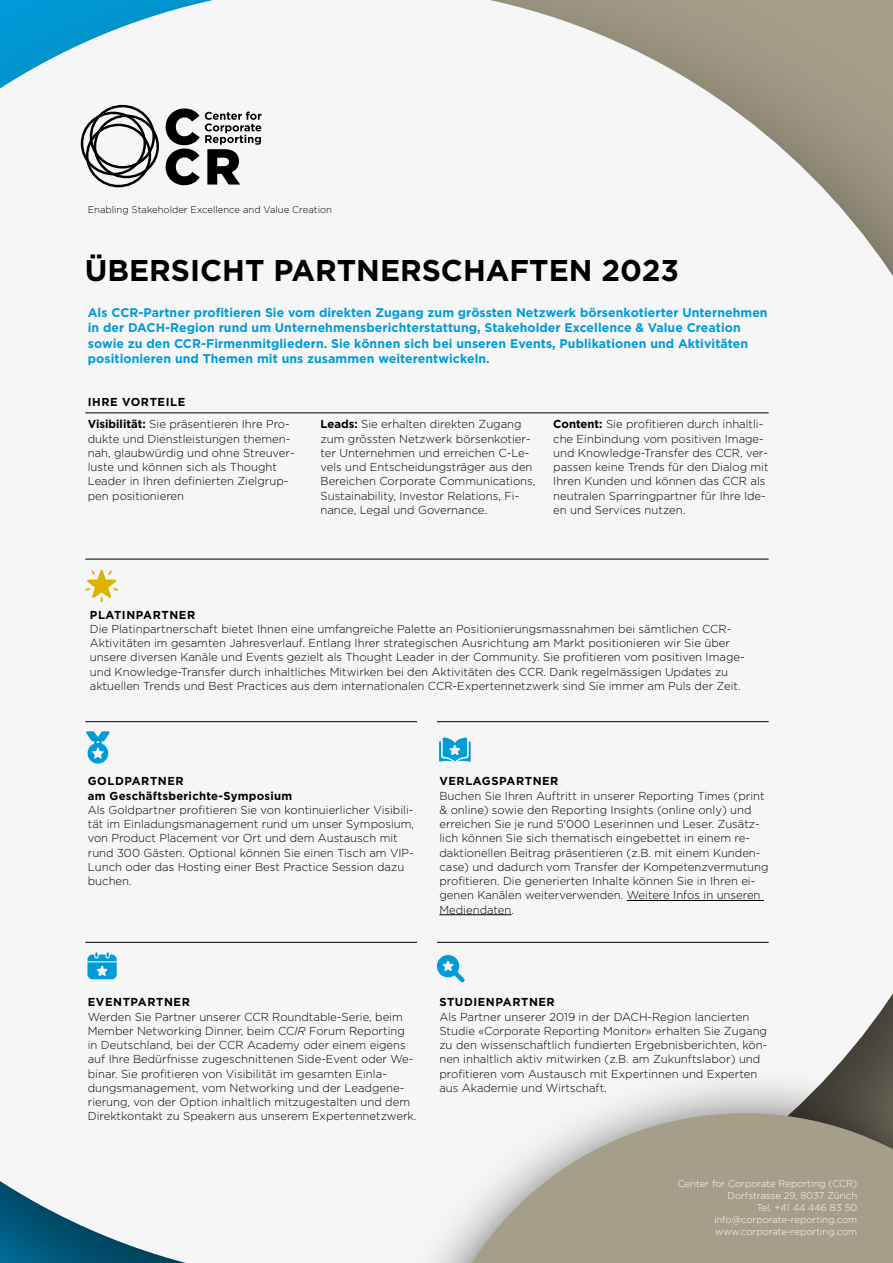
<style>
.page{position:relative;width:893px;height:1263px;background:#f6f6f6}
.page>*{position:absolute;margin:0;border:0;box-sizing:border-box;transform-origin:0 0}
.t1{font:700 30px "Gotham";color:#000}
.t2{font:700 12.6px/15.1px "Gotham";letter-spacing:.005em;color:#009bd9}
.t3{font:300 11.55px/14.2px "Gotham";color:#000}
.t4{font:700 11.55px/22.8px "Gotham";letter-spacing:.05em;color:#000}
.t5{font:700 11.55px/14.2px "Gotham";letter-spacing:.025em;color:#000}
.t6{font:300 9.75px/12px "Gotham";color:#fff;text-align:right}
.t7{font:300 9.75px "Gotham";color:#000}
.s1{font-weight:300}
.s2{font-weight:700}
.s3{font-style:italic}
</style>
<div class="page">
<hr style="left:627px;top:900px;width:137px;height:1px;background:#000">
<hr style="left:439px;top:914px;width:72px;height:1px;background:#000">
<svg style="left:166px;top:108px;width:95px;height:77px"></svg>
<svg style="left:81px;top:105px;width:78px;height:82px"></svg>
<svg style="left:85px;top:569px;width:33px;height:33px"></svg>
<svg style="left:437px;top:955px;width:28px;height:27px"></svg>
<svg style="left:86px;top:731px;width:24px;height:34px"></svg>
<svg style="left:87px;top:952px;width:30px;height:27px"></svg>
<svg style="left:439px;top:737px;width:32px;height:25px"></svg>
<hr style="left:85px;top:413px;width:684px;height:1px;background:#000">
<hr style="left:85px;top:559px;width:684px;height:1px;background:#000">
<hr style="left:85px;top:721px;width:332px;height:1px;background:#000">
<hr style="left:437px;top:721px;width:332px;height:1px;background:#000">
<hr style="left:85px;top:942px;width:332px;height:1px;background:#000">
<hr style="left:437px;top:942px;width:332px;height:1px;background:#000">
<svg style="left:364px;top:1068px;width:529px;height:195px;fill:#f6f6f6"></svg>
<svg style="left:421px;top:1113px;width:472px;height:150px;fill:#a59e89"></svg>
<p class="t7" style="left:88px;top:204px;width:246px">Enabling Stakeholder Excellence and Value Creation</p>
<h1 class="t1" style="left:85px;top:251px;width:596px">ÜBERSICHT PARTNERSCHAFTEN 2023</h1>
<p class="t2" style="left:88px;top:305px;width:681px">Als CCR-Partner profitieren Sie vom direkten Zugang zum grössten Netzwerk börsenkotierter Unternehmen in der DACH-Region rund um Unternehmensberichterstattung, Stakeholder Excellence &amp; Value Creation sowie zu den CCR-Firmenmitgliedern. Sie können sich bei unseren Events, Publikationen und Aktivitäten positionieren und Themen mit uns zusammen weiterentwickeln.</p>
<p class="t4" style="left:88px;top:390px;width:204px">IHRE VORTEILE<br>Visibilität: <span class="s1">Sie präsentieren Ihre Pro-</span></p>
<p class="t3" style="left:88px;top:431px;width:208px">dukte und Dienstleistungen themen&shy;nah, glaubwürdig und ohne Streuver&shy;luste und können sich als Thought<br>Leader in Ihren definierten Zielgrup&shy;pen positionieren</p>
<p class="t3" style="left:321px;top:417px;width:216px"><span class="s2">Leads:</span> Sie erhalten direkten Zugang zum grössten Netzwerk börsenkotier&shy;ter Unternehmen und erreichen C-Le&shy;vels und Entscheidungsträger aus den Bereichen Corporate Communications, Sustainability, Investor Relations, Fi&shy;nance, Legal und Governance.</p>
<p class="t3" style="left:553px;top:417px;width:217px"><span class="s2">Content:</span> Sie profitieren durch inhaltli&shy;che Einbindung vom positiven Image&shy;und Knowledge-Transfer des CCR, ver&shy;passen keine Trends für den Dialog mit Ihren Kunden und können das CCR als neutralen Sparringpartner für Ihre Ide&shy;en und Services nutzen.</p>
<p class="t4" style="left:90px;top:603px;width:107px">PLATINPARTNER</p>
<p class="t3" style="left:90px;top:621px;width:656px">Die Platinpartnerschaft bietet Ihnen eine umfangreiche Palette an Positionierungsmassnahmen bei sämtlichen CCR-Aktivitäten im gesamten Jahresverlauf. Entlang Ihrer strategischen Ausrichtung am Markt positionieren wir Sie über unsere diversen Kanäle und Events gezielt als Thought Leader in der Community. Sie profitieren vom positiven Image&shy;und Knowledge-Transfer durch inhaltliches Mitwirken bei den Aktivitäten des CCR. Dank regelmässigen Updates zu aktuellen Trends und Best Practices aus dem internationalen CCR-Expertennetzwerk sind Sie immer am Puls der Zeit.</p>
<p class="t5" style="left:88px;top:774px;width:206px">GOLDPARTNER<br>am Geschäftsberichte-Symposium</p>
<p class="t3" style="left:88px;top:802px;width:328px">Als Goldpartner profitieren Sie von kontinuierlicher Visibili&shy;tät im Einladungsmanagement rund um unser Symposium, von Product Placement vor Ort und dem Austausch mit rund 300 Gästen. Optional können Sie einen Tisch am VIP-Lunch oder das Hosting einer Best Practice Session dazu buchen.</p>
<p class="t4" style="left:439px;top:770px;width:121px">VERLAGSPARTNER</p>
<p class="t3" style="left:439px;top:788px;width:331px">Buchen Sie Ihren Auftritt in unserer Reporting Times (print &amp; online) sowie den Reporting Insights (online only) und erreichen Sie je rund 5'000 Leserinnen und Leser. Zusätz&shy;lich können Sie sich thematisch eingebettet in einem re&shy;daktionellen Beitrag präsentieren (z.B. mit einem Kunden&shy;case) und dadurch vom Transfer der Kompetenzvermutung profitieren. Die generierten Inhalte können Sie in Ihren ei&shy;genen Kanälen weiterverwenden. Weitere Infos in unseren Mediendaten.</p>
<p class="t4" style="left:88px;top:991px;width:104px">EVENTPARTNER</p>
<p class="t3" style="left:88px;top:1009px;width:330px">Werden Sie Partner unserer CCR Roundtable-Serie, beim Member Networking Dinner, beim CC<span class="s3">IR</span> Forum Reporting in Deutschland, bei der CCR Academy oder einem eigens auf Ihre Bedürfnisse zugeschnittenen Side-Event oder We&shy;binar. Sie profitieren von Visibilität im gesamten Einla&shy;dungsmanagement, vom Networking und der Leadgene&shy;rierung, von der Option inhaltlich mitzugestalten und dem Direktkontakt zu Speakern aus unserem Expertennetzwerk.</p>
<p class="t4" style="left:439px;top:991px;width:117px">STUDIENPARTNER</p>
<p class="t3" style="left:439px;top:1009px;width:329px">Als Partner unserer 2019 in der DACH-Region lancierten Studie «Corporate Reporting Monitor» erhalten Sie Zugang zu den wissenschaftlich fundierten Ergebnisberichten, kön&shy;nen inhaltlich aktiv mitwirken (z.B. am Zukunftslabor) und profitieren vom Austausch mit Expertinnen und Experten aus Akademie und Wirtschaft.</p>
<p class="t6" style="left:678px;top:1177px;width:181px">Center for Corporate Reporting (CCR)<br>Dorfstrasse 29, 8037 Zürich<br>Tel. +41 44 446 83 50 info@corporate-reporting.com www.corporate-reporting.com</p>
</div>
